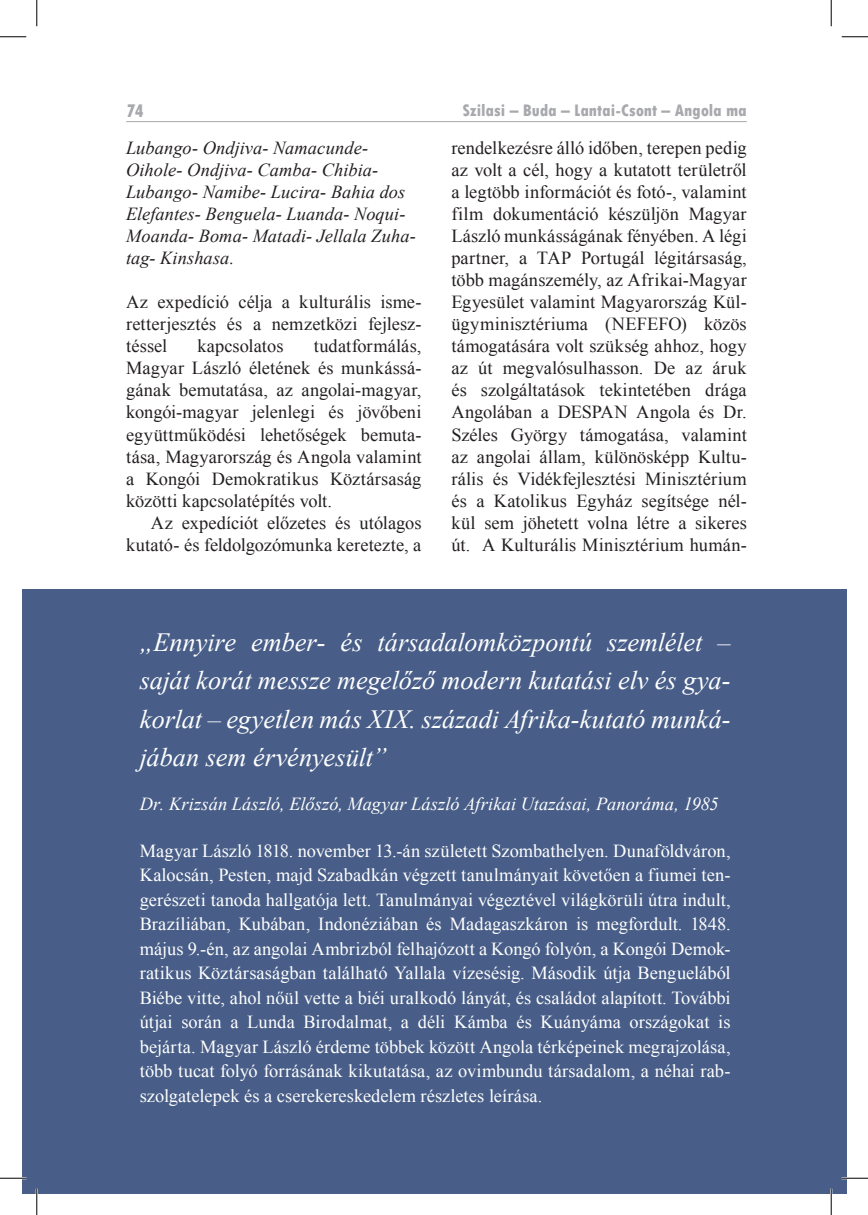
<style>
.page{position:relative;width:868px;height:1215px;background:#fff}
.page>*{position:absolute;margin:0;border:0;box-sizing:border-box;transform-origin:0 0}
.t1{font:italic 26.25px/38.5px "Times New Roman";color:#fff;text-align:justify}
.t2{font:800 condensed 19.25px "Tw Cen";color:#a8a9ad}
.t3{font:18.38px/22.1px "Times New Roman";letter-spacing:.005em;color:#231f20;text-align:justify}
.t4{font:18.38px/24.5px "Times New Roman";letter-spacing:.005em;color:#fff;text-align:justify}
.t5{font:italic 18.38px/22.1px "Times New Roman";letter-spacing:.005em;color:#231f20}
.t6{font:italic 18.38px "Times New Roman";letter-spacing:.005em;color:#fff}
.t7{font:800 condensed 17.5px "Tw Cen";letter-spacing:.005em;color:#a8a9ad}
</style>
<div class="page">
<hr style="left:126px;top:121px;width:620px;height:1px;background:#a8a9ad">
<div style="left:22px;top:589px;width:823px;height:604px;background:#485e88"></div>
<hr style="left:0;top:1177px;width:26px;height:2px;background:#fff">
<hr style="left:841px;top:1177px;width:26px;height:2px;background:#fff">
<hr style="left:36px;top:1188px;width:2px;height:26px;background:#fff">
<hr style="left:829px;top:1188px;width:3px;height:26px;background:#fff">
<svg style="left:0;top:36px;width:26px;height:1px"></svg>
<svg style="left:841px;top:36px;width:26px;height:1px"></svg>
<svg style="left:0;top:1177px;width:26px;height:1px"></svg>
<svg style="left:841px;top:1177px;width:26px;height:1px"></svg>
<svg style="left:36px;top:0;width:1px;height:26px"></svg>
<svg style="left:36px;top:1188px;width:1px;height:26px"></svg>
<svg style="left:830px;top:0;width:1px;height:26px"></svg>
<svg style="left:830px;top:1188px;width:1px;height:26px"></svg>
<p class="t2" style="left:126px;top:99px;width:19px">74</p>
<p class="t7" style="left:462px;top:100px;width:286px">Szilasi – Buda – Lantai-Csont – Angola ma</p>
<p class="t5" style="left:126px;top:136px;width:291px">Lubango- Ondjiva- Namacunde-<br>Oihole- Ondjiva- Camba- Chibia-<br>Lubango- Namibe- Lucira- Bahia dos<br>Elefantes- Benguela- Luanda- Noqui-<br>Moanda- Boma- Matadi- Jellala Zuha&shy;tag- Kinshasa.</p>
<p class="t3" style="left:126px;top:291px;width:297px">Az expedíció célja a kulturális isme&shy;retterjesztés és a nemzetközi fejlesz&shy;téssel</p>
<p class="t3" style="left:451px;top:136px;width:297px">rendelkezésre álló időben, terepen pedig az volt a cél, hogy a kutatott területről a legtöbb információt és fotó-, valamint film dokumentáció készüljön Magyar László munkásságának fényében. A légi partner, a TAP Portugál légitársaság, több magánszemély, az Afrikai-Magyar Egyesület valamint Magyarország Kül&shy;ügyminisztériuma (NEFEFO) közös támogatására volt szükség ahhoz, hogy az út megvalósulhasson. De az áruk és szolgáltatások tekintetében drága Angolában a DESPAN Angola és Dr.<br>Széles György támogatása, valamint az angolai állam, különösképp Kultu&shy;rális és Vidékfejlesztési Minisztérium és a Katolikus Egyház segítsége nél&shy;kül sem jöhetett volna létre a sikeres út. A Kulturális Minisztérium humán-</p>
<p class="t3" style="left:126px;top:335px;width:297px;text-indent:187px">tudatformálás, Magyar László életének és munkássá&shy;gának bemutatása, az angolai-magyar, kongói-magyar jelenlegi és jövőbeni együttműködési lehetőségek bemuta&shy;tása, Magyarország és Angola valamint a Kongói Demokratikus Köztársaság közötti kapcsolatépítés volt.</p>
<p class="t3" style="left:126px;top:511px;width:297px;text-align:right">Az expedíciót előzetes és utólagos kutató- és feldolgozómunka keretezte, a</p>
<p class="t3" style="left:197px;top:335px;width:87px">kapcsolatos</p>
<h1 class="t1" style="left:140px;top:622px;width:592px">„Ennyire ember- és társadalomközpontú szemlélet – saját korát messze megelőző modern kutatási elv és gya&shy;korlat – egyetlen más XIX. századi Afrika-kutató munká&shy;jában sem érvényesült”</h1>
<p class="t6" style="left:140px;top:791px;width:580px">Dr. Krizsán László, Előszó, Magyar László Afrikai Utazásai, Panoráma, 1985</p>
<p class="t4" style="left:140px;top:838px;width:592px">Magyar László 1818. november 13.-án született Szombathelyen. Dunaföldváron, Kalocsán, Pesten, majd Szabadkán végzett tanulmányait követően a fiumei ten&shy;gerészeti tanoda hallgatója lett. Tanulmányai végeztével világkörüli útra indult, Brazíliában, Kubában, Indonéziában és Madagaszkáron is megfordult. 1848. május 9.-én, az angolai Ambrizból felhajózott a Kongó folyón, a Kongói Demok&shy;ratikus Köztársaságban található Yallala vízesésig. Második útja Benguelából Biébe vitte, ahol nőül vette a biéi uralkodó lányát, és családot alapított. További útjai során a Lunda Birodalmat, a déli Kámba és Kuányáma országokat is bejárta. Magyar László érdeme többek között Angola térképeinek megrajzolása, több tucat folyó forrásának kikutatása, az ovimbundu társadalom, a néhai rab&shy;szolgatelepek és a cserekereskedelem részletes leírása.</p>
</div>
